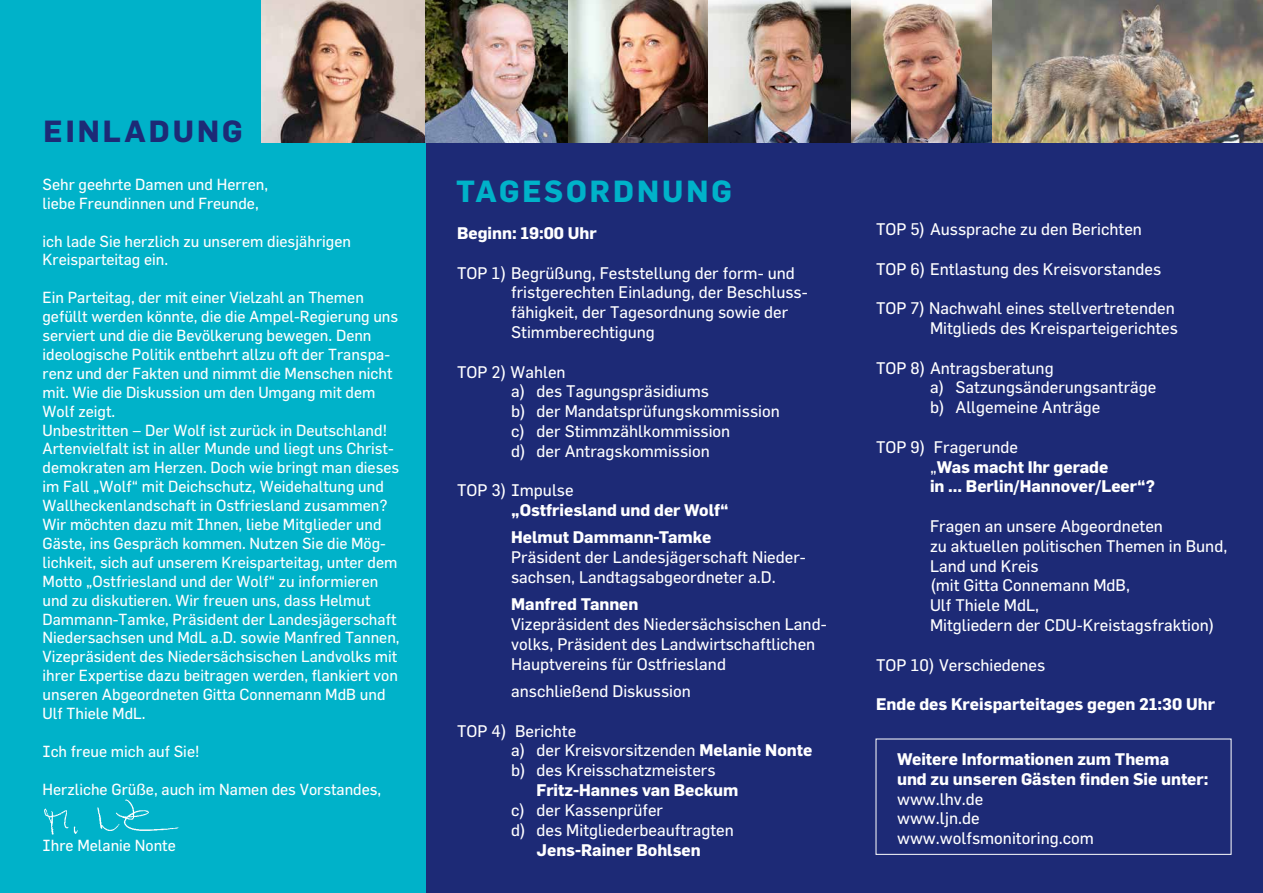
<style>
.page{position:relative;width:1263px;height:893px;background:#fff}
.page>*{position:absolute;margin:0;border:0;box-sizing:border-box;transform-origin:0 0}
.t1{font:700 30px "Flama";letter-spacing:.1em;color:#00b2c9}
.t2{font:700 30px "Flama";letter-spacing:.1em;color:#1d2a76}
.t3{font:16.5px/19.8px "Flama";color:#fff}
.t4{font:700 16.5px/19.8px "Flama";color:#fff}
.t5{font:15.75px/18.9px "Flama";color:#fff}
.s1{font-weight:700}
.s2{font-weight:400}
</style>
<div class="page">
<div style="left:417px;top:0;width:846px;height:893px;background:#1d2a76"></div>
<div style="left:0;top:0;width:425px;height:893px;background:#00b2c9"></div>
<img style="left:261px;top:0;width:1002px;height:143px">
<img style="left:44px;top:799px;width:135px;height:36px">
<div style="left:876px;top:739px;width:355px;height:116px;border:1px solid #fff"></div>
<h1 class="t2" style="left:44px;top:110px;width:200px">EINLADUNG</h1>
<p class="t5" style="left:43px;top:174px;width:227px">Sehr geehrte Damen und Herren, liebe Freundinnen und Freunde,</p>
<p class="t5" style="left:43px;top:231px;width:310px">ich lade Sie herzlich zu unserem diesjährigen<br>Kreisparteitag ein.</p>
<p class="t5" style="left:43px;top:288px;width:359px">Ein Parteitag, der mit einer Vielzahl an Themen gefüllt werden könnte, die die Ampel-Regierung uns serviert und die die Bevölkerung bewegen. Denn ideologische Politik entbehrt allzu oft der Transpa&shy;renz und der Fakten und nimmt die Menschen nicht mit. Wie die Diskussion um den Umgang mit dem Wolf zeigt.<br>Unbestritten – Der Wolf ist zurück in Deutschland!<br>Artenvielfalt ist in aller Munde und liegt uns Christ&shy;demokraten am Herzen. Doch wie bringt man dieses im Fall „Wolf“ mit Deichschutz, Weidehaltung und Wallheckenlandschaft in Ostfriesland zusammen?<br>Wir möchten dazu mit Ihnen, liebe Mitglieder und Gäste, ins Gespräch kommen. Nutzen Sie die Mög&shy;lichkeit, sich auf unserem Kreisparteitag, unter dem Motto „Ostfriesland und der Wolf“ zu informieren und zu diskutieren. Wir freuen uns, dass Helmut Dammann-Tamke, Präsident der Landesjägerschaft Niedersachsen und MdL a.D. sowie Manfred Tannen, Vizepräsident des Niedersächsischen Landvolks mit ihrer Expertise dazu beitragen werden, flankiert von unseren Abgeordneten Gitta Connemann MdB und Ulf Thiele MdL.</p>
<p class="t5" style="left:43px;top:741px;width:158px">Ich freue mich auf Sie!</p>
<p class="t5" style="left:43px;top:779px;width:340px">Herzliche Grüße, auch im Namen des Vorstandes,</p>
<p class="t5" style="left:43px;top:836px;width:135px">Ihre Melanie Nonte</p>
<h1 class="t1" style="left:456px;top:169px;width:277px">TAGESORDNUNG</h1>
<p class="t4" style="left:457px;top:222px;width:141px">Beginn: 19:00 Uhr</p>
<p class="t3" style="left:511px;top:262px;width:298px;text-indent:-54px">TOP 1) Begrüßung, Feststellung der form- und fristgerechten Einladung, der Beschluss&shy;fähigkeit, der Tagesordnung sowie der Stimmberechtigung</p>
<p class="t3" style="left:511px;top:361px;width:270px;text-indent:-54px">TOP 2) Wahlen<br>a) des Tagungspräsidiums<br>b) der Mandatsprüfungskommission c) der Stimmzählkommission<br>d) der Antragskommission</p>
<p class="t3" style="left:457px;top:480px;width:118px">TOP 3) Impulse</p>
<p class="t4" style="left:511px;top:495px;width:219px;line-height:27.3px">„Ostfriesland und der Wolf“<br>Helmut Dammann-Tamke</p>
<p class="t3" style="left:511px;top:547px;width:296px">Präsident der Landesjägerschaft Nieder&shy;sachsen, Landtagsabgeordneter a.D.</p>
<p class="t4" style="left:511px;top:593px;width:129px">Manfred Tannen</p>
<p class="t3" style="left:511px;top:614px;width:317px">Vizepräsident des Niedersächsischen Land&shy;volks, Präsident des Landwirtschaftlichen<br>Hauptvereins für Ostfriesland</p>
<p class="t3" style="left:511px;top:681px;width:181px">anschließend Diskussion</p>
<p class="t3" style="left:511px;top:720px;width:303px;text-indent:-54px">TOP 4) Berichte<br>a) der Kreisvorsitzenden <span class="s1">Melanie Nonte </span>b) des Kreisschatzmeisters</p>
<p class="t4" style="left:537px;top:779px;width:203px">Fritz-Hannes van Beckum</p>
<p class="t3" style="left:511px;top:800px;width:224px">c) der Kassenprüfer<br>d) des Mitgliederbeauftragten</p>
<p class="t4" style="left:537px;top:838px;width:166px">Jens-Rainer Bohlsen</p>
<p class="t3" style="left:876px;top:219px;width:267px">TOP 5) Aussprache zu den Berichten</p>
<p class="t3" style="left:876px;top:258px;width:287px">TOP 6) Entlastung des Kreisvorstandes</p>
<p class="t3" style="left:876px;top:298px;width:303px;text-align:right">TOP 7) Nachwahl eines stellvertretenden<br>Mitglieds des Kreisparteigerichtes</p>
<p class="t3" style="left:930px;top:357px;width:228px;text-indent:-54px">TOP 8) Antragsberatung<br>a) Satzungsänderungsanträge b) Allgemeine Anträge</p>
<p class="t4" style="left:930px;top:436px;width:226px;text-indent:-54px"><span class="s2">TOP 9) Fragerunde<br>„</span>Was macht Ihr gerade<br>in ... Berlin/Hannover/Leer“?</p>
<p class="t3" style="left:930px;top:516px;width:299px">Fragen an unsere Abgeordneten<br>zu aktuellen politischen Themen in Bund,<br>Land und Kreis<br>(mit Gitta Connemann MdB,<br>Ulf Thiele MdL,<br>Mitgliedern der CDU-Kreistagsfraktion)</p>
<p class="t3" style="left:876px;top:654px;width:171px">TOP 10) Verschiedenes</p>
<p class="t4" style="left:876px;top:693px;width:340px">Ende des Kreisparteitages gegen 21:30 Uhr</p>
<p class="t4" style="left:897px;top:748px;width:313px">Weitere Informationen zum Thema<br>und zu unseren Gästen finden Sie unter:</p>
<p class="t3" style="left:897px;top:788px;width:198px">www.lhv.de<br>www.ljn.de www.wolfsmonitoring.com</p>
</div>
